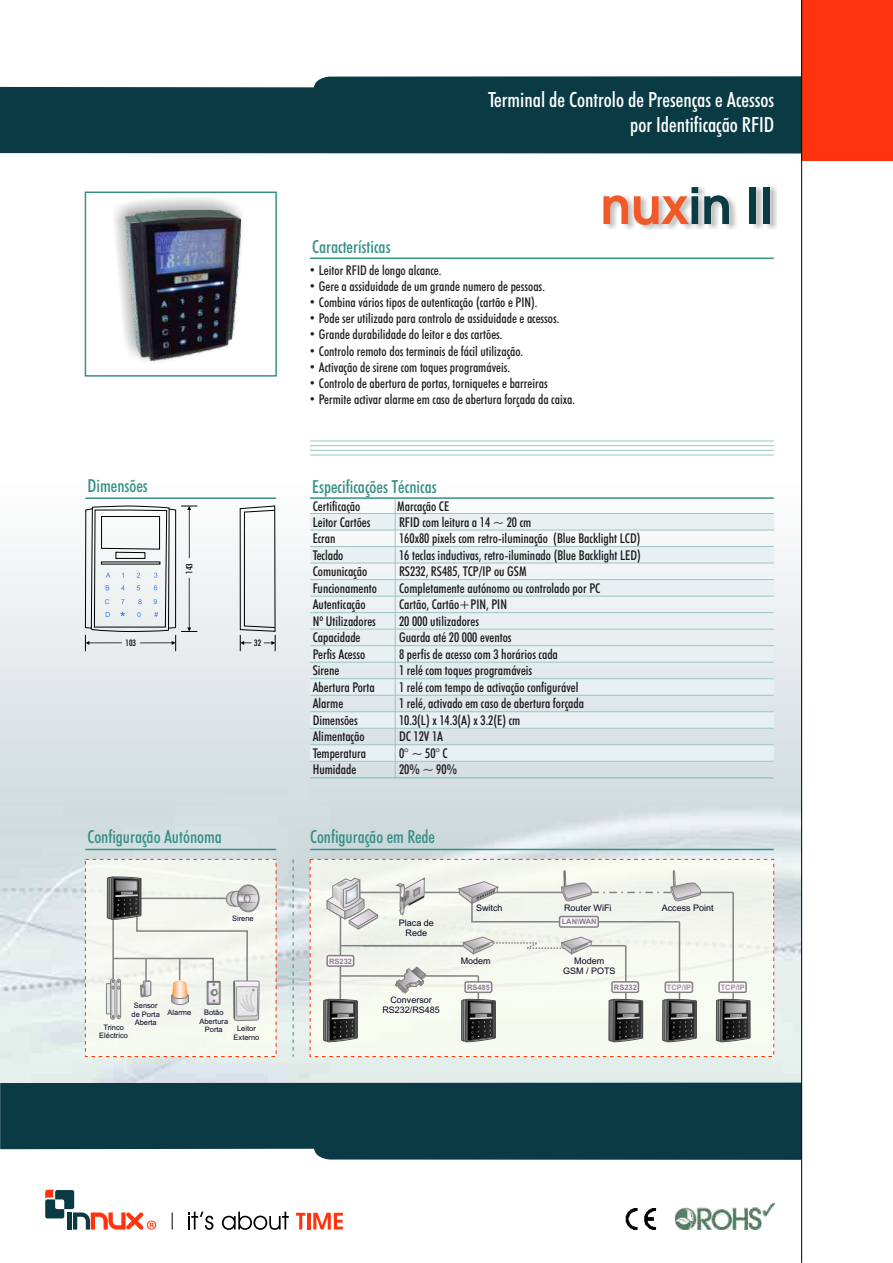
<style>
.page{position:relative;width:893px;height:1263px;background:#fff}
.page>*{position:absolute;margin:0;border:0;box-sizing:border-box;transform-origin:0 0}
.t1{font:600 55.5px "Avant Gar Got Itc TEE";color:#0a3b45}
.t2{font:500 condensed 21px/25.2px "Futura BT";color:#fff;text-align:right}
.t3{font:500 condensed 18px "Futura BT";color:#369185}
.t4{font:500 condensed 13.5px/16.5px "Futura BT";color:#1a1a1a}
.t5{font:500 condensed 13.5px/16.2px "Futura BT";color:#241f21}
.t6{font:9px/10.1px "Arial";color:#05031f;text-align:center}
.t7{font:500 condensed 9px "Futura BT";color:#000}
.t8{font:7.5px/8.4px "Arial";color:#05031f;text-align:center}
.t9{font:700 7.5px "Arial";color:#828282}
.t10{font:700 7.5px "Arial";color:#999}
.t11{font:6px "Wingdings";color:#241f21}
.s1{color:#f25929}
</style>
<div class="page">
<svg style="left:0;top:76px;width:801px;height:78px;background:#1b4851"></svg>
<div style="left:0;top:1083px;width:801px;height:77px;background:#0a3b45"></div>
<svg style="left:313px;top:1213px;width:30px;height:16px"></svg>
<hr style="left:307px;top:1213px;width:3px;height:16px;background:#ff330d">
<div style="left:801px;top:0;width:92px;height:160px;background:#ff330d"></div>
<hr style="left:801px;top:0;width:1px;height:1263px;background:#000">
<div style="left:310px;top:513px;width:464px;height:17px;background:#e8f0f2"></div>
<div style="left:310px;top:546px;width:464px;height:17px;background:#e8f0f2"></div>
<div style="left:310px;top:580px;width:464px;height:16px;background:#e8f0f2"></div>
<div style="left:310px;top:613px;width:464px;height:16px;background:#e8f0f2"></div>
<div style="left:310px;top:646px;width:464px;height:16px;background:#e8f0f2"></div>
<div style="left:310px;top:679px;width:464px;height:16px;background:#e8f0f2"></div>
<div style="left:310px;top:712px;width:464px;height:16px;background:#e8f0f2"></div>
<div style="left:310px;top:745px;width:464px;height:16px;background:#e8f0f2"></div>
<hr style="left:310px;top:497px;width:464px;height:2px;background:#369185">
<hr style="left:395px;top:499px;width:1px;height:279px;background:#99c7c2">
<hr style="left:85px;top:497px;width:191px;height:2px;background:#369185">
<div style="left:85px;top:191px;width:192px;height:186px;border:2px solid #369185"></div>
<hr style="left:310px;top:513px;width:464px;height:1px;background:#99c7c2">
<hr style="left:310px;top:530px;width:464px;height:1px;background:#99c7c2">
<hr style="left:310px;top:546px;width:464px;height:1px;background:#99c7c2">
<hr style="left:310px;top:563px;width:464px;height:1px;background:#99c7c2">
<hr style="left:310px;top:579px;width:464px;height:1px;background:#99c7c2">
<hr style="left:310px;top:596px;width:464px;height:1px;background:#99c7c2">
<hr style="left:310px;top:612px;width:464px;height:1px;background:#99c7c2">
<hr style="left:310px;top:629px;width:464px;height:1px;background:#99c7c2">
<hr style="left:310px;top:645px;width:464px;height:1px;background:#99c7c2">
<hr style="left:310px;top:662px;width:464px;height:1px;background:#99c7c2">
<hr style="left:310px;top:678px;width:464px;height:1px;background:#99c7c2">
<hr style="left:310px;top:695px;width:464px;height:1px;background:#99c7c2">
<hr style="left:310px;top:711px;width:464px;height:1px;background:#99c7c2">
<hr style="left:310px;top:728px;width:464px;height:1px;background:#99c7c2">
<hr style="left:310px;top:744px;width:464px;height:1px;background:#99c7c2">
<hr style="left:310px;top:761px;width:464px;height:1px;background:#99c7c2">
<hr style="left:310px;top:777px;width:464px;height:1px;background:#99c7c2">
<hr style="left:310px;top:258px;width:464px;height:1px;background:#369185">
<img style="left:625px;top:1208px;width:32px;height:22px">
<img style="left:676px;top:1204px;width:99px;height:25px">
<div style="left:112px;top:197px;width:132px;height:168px;background:#666;opacity:.61"></div>
<img style="left:126px;top:210px;width:114px;height:151px">
<svg style="left:85px;top:506px;width:112px;height:145px"></svg>
<svg style="left:240px;top:506px;width:36px;height:145px"></svg>
<div style="left:310px;top:859px;width:464px;height:197px;background:#f6f9ef"></div>
<hr style="left:310px;top:849px;width:464px;height:1px;background:#369185">
<hr style="left:85px;top:849px;width:191px;height:1px;background:#369185">
<hr style="left:360px;top:892px;width:213px;height:1px;background:#828282">
<hr style="left:340px;top:945px;width:124px;height:1px;background:#828282">
<hr style="left:340px;top:975px;width:138px;height:2px;background:#828282">
<hr style="left:625px;top:946px;width:1px;height:55px;background:#828282">
<hr style="left:679px;top:922px;width:1px;height:84px;background:#828282">
<hr style="left:732px;top:892px;width:2px;height:114px;background:#828282">
<hr style="left:340px;top:916px;width:1px;height:90px;background:#828282">
<div style="left:718px;top:981px;width:29px;height:12px;background:#fff5ff;border:2px solid #828282;border-radius:2px"></div>
<div style="left:326px;top:955px;width:28px;height:12px;background:#fff5ff;border:2px solid #828282;border-radius:2px"></div>
<div style="left:611px;top:981px;width:28px;height:12px;background:#fff5ff;border:2px solid #828282;border-radius:2px"></div>
<div style="left:665px;top:981px;width:28px;height:12px;background:#fff5ff;border:2px solid #828282;border-radius:2px"></div>
<hr style="left:590px;top:945px;width:36px;height:1px;background:#828282">
<svg style="left:326px;top:877px;width:52px;height:53px"></svg>
<svg style="left:395px;top:877px;width:30px;height:38px"></svg>
<svg style="left:458px;top:870px;width:243px;height:53px"></svg>
<svg style="left:395px;top:966px;width:31px;height:28px"></svg>
<svg style="left:462px;top:936px;width:131px;height:19px"></svg>
<hr style="left:701px;top:892px;width:32px;height:1px;background:#828282">
<div style="left:559px;top:916px;width:40px;height:12px;background:#fff5ff;border:2px solid #828282;border-radius:2px"></div>
<svg style="left:45px;top:859px;width:260px;height:371px"></svg>
<svg style="left:323px;top:998px;width:35px;height:45px;background:#5b5c5b"></svg>
<svg style="left:461px;top:976px;width:35px;height:67px"></svg>
<svg style="left:608px;top:998px;width:35px;height:45px;background:#5d5e5d"></svg>
<svg style="left:662px;top:998px;width:35px;height:45px;background:#5c5c5b"></svg>
<svg style="left:716px;top:998px;width:35px;height:45px;background:#5d5e5d"></svg>
<hr style="left:310px;top:441px;width:464px;height:1px;background:#99c7c2">
<hr style="left:310px;top:445px;width:464px;height:1px;background:#99c7c2">
<hr style="left:310px;top:450px;width:464px;height:1px;background:#99c7c2">
<hr style="left:310px;top:455px;width:464px;height:1px;background:#99c7c2">
<div style="left:602px;top:186px;width:175px;height:44px;background:#808080;opacity:.46"></div>
<h2 class="t2" style="left:488px;top:89px;width:288px">Terminal de Controlo de Presenças e Acessos por Identificação RFID</h2>
<h3 class="t3" style="left:88px;top:478px;width:62px">Dimensões</h3>
<p class="t7" style="left:126px;top:639px;width:12px">103</p>
<p class="t7" style="left:186px;top:574px;width:12px;rotate:-90deg">143</p>
<p class="t7" style="left:254px;top:639px;width:8px">32</p>
<h3 class="t3" style="left:312px;top:239px;width:80px">Características</h3>
<p class="t5" style="left:319px;top:263px;width:124px">Leitor RFID de longo alcance.</p>
<p class="t11" style="left:310px;top:267px;width:28px">●</p>
<p class="t11" style="left:310px;top:283px;width:28px">●</p>
<p class="t5" style="left:319px;top:279px;width:228px">Gere a assiduidade de um grande numero de pessoas.</p>
<p class="t5" style="left:319px;top:295px;width:220px">Combina vários tipos de autenticação (cartão e PIN).</p>
<p class="t11" style="left:310px;top:299px;width:28px">●</p>
<p class="t5" style="left:319px;top:312px;width:242px">Pode ser utilizado para controlo de assiduidade e acessos.</p>
<p class="t11" style="left:310px;top:316px;width:28px">●</p>
<p class="t5" style="left:319px;top:328px;width:185px">Grande durabilidade do leitor e dos cartões.</p>
<p class="t11" style="left:310px;top:332px;width:28px">●</p>
<p class="t5" style="left:319px;top:344px;width:206px">Controlo remoto dos terminais de fácil utilização.</p>
<p class="t11" style="left:310px;top:348px;width:28px">●</p>
<p class="t5" style="left:319px;top:360px;width:193px">Activação de sirene com toques programáveis.</p>
<p class="t11" style="left:310px;top:364px;width:28px">●</p>
<p class="t5" style="left:319px;top:376px;width:258px">Controlo de abertura de portas, torniquetes e barreiras<br>Permite activar alarme em caso de abertura forçada da caixa.</p>
<p class="t11" style="left:310px;top:380px;width:28px">●</p>
<p class="t11" style="left:310px;top:396px;width:28px">●</p>
<h1 class="t1" style="left:600px;top:181px;width:174px"><span class="s1">nux</span>in II</h1>
<h3 class="t3" style="left:312px;top:479px;width:126px">Especificações Técnicas</h3>
<p class="t4" style="left:313px;top:499px;width:66px">Certificação<br>Leitor Cartões<br>Ecran<br>Teclado<br>Comunicação<br>Funcionamento<br>Autenticação<br>Nº Utilizadores<br>Capacidade<br>Perfis Acesso<br>Sirene<br>Abertura Porta<br>Alarme<br>Dimensões<br>Alimentação<br>Temperatura<br>Humidade</p>
<p class="t4" style="left:397px;top:499px;width:245px">Marcação CE<br>RFID com leitura a 14 ~ 20 cm<br>160x80 pixels com retro-iluminação (Blue Backlight LCD)<br>16 teclas inductivas, retro-iluminado (Blue Backlight LED)<br>RS232, RS485, TCP/IP ou GSM<br>Completamente autónomo ou controlado por PC<br>Cartão, Cartão+PIN, PIN<br>20 000 utilizadores<br>Guarda até 20 000 eventos<br>8 perfis de acesso com 3 horários cada<br>1 relé com toques programáveis<br>1 relé com tempo de activação configurável<br>1 relé, activado em caso de abertura forçada<br>10.3(L) x 14.3(A) x 3.2(E) cm<br>DC 12V 1A<br>0° ~ 50° C<br>20% ~ 90%</p>
<h3 class="t3" style="left:87px;top:829px;width:136px">Configuração Autónoma</h3>
<h3 class="t3" style="left:310px;top:829px;width:126px">Configuração em Rede</h3>
<p class="t8" style="left:232px;top:915px;width:23px">Sirene</p>
<p class="t8" style="left:132px;top:1002px;width:30px">Sensor de Porta<br>Aberta</p>
<p class="t8" style="left:168px;top:1008px;width:25px">Alarme</p>
<p class="t8" style="left:199px;top:1009px;width:30px">Botão<br>Abertura<br>Porta</p>
<p class="t8" style="left:99px;top:1023px;width:30px">Trinco<br>Eléctrico</p>
<p class="t8" style="left:234px;top:1025px;width:27px">Leitor<br>Externo</p>
<p class="t9" style="left:329px;top:958px;width:24px">RS232</p>
<p class="t6" style="left:399px;top:918px;width:37px">Placa de<br>Rede</p>
<p class="t6" style="left:382px;top:996px;width:59px">Conversor<br>RS232/RS485</p>
<p class="t6" style="left:476px;top:903px;width:28px">Switch</p>
<p class="t6" style="left:564px;top:903px;width:49px">Router WiFi</p>
<p class="t6" style="left:662px;top:903px;width:54px">Access Point</p>
<p class="t9" style="left:562px;top:919px;width:36px">LAN\WAN</p>
<p class="t6" style="left:461px;top:957px;width:32px">Modem</p>
<p class="t6" style="left:563px;top:957px;width:54px">Modem<br>GSM / POTS</p>
<p class="t9" style="left:467px;top:984px;width:24px">RS485</p>
<p class="t9" style="left:614px;top:984px;width:24px">RS232</p>
<p class="t10" style="left:667px;top:984px;width:26px">TCP/IP</p>
<p class="t10" style="left:721px;top:984px;width:26px">TCP/IP</p>
</div>
